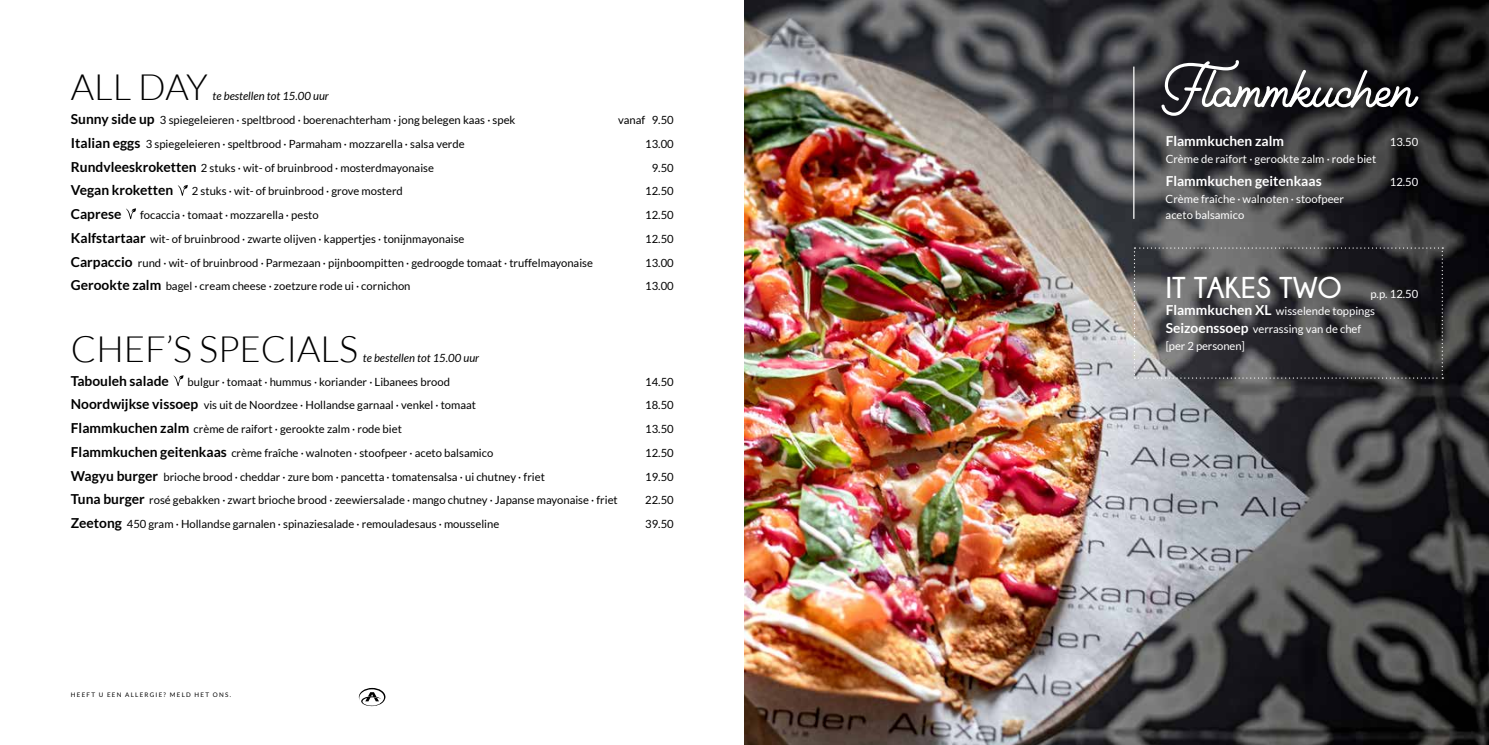
<style>
.page{position:relative;width:1489px;height:745px;background:#fff}
.page>*{position:absolute;margin:0;border:0;box-sizing:border-box;transform-origin:0 0}
.t1{font:700 79.5px "Cosmopolitan Script";color:#fff}
.t2{font:300 36.25px "Lato";color:#000}
.t3{font:700 30px "Champagne&Limousines";letter-spacing:.01em;color:#fff}
.t4{font:700 13.75px "Lato";color:#fff}
.t5{font:700 13.75px "Lato";color:#000}
.t6{font:11.25px/23.8px "Lato";color:#000}
.t7{font:11.25px/17.5px "Lato";color:#fff}
.t8{font:italic 11.25px "Lato";color:#000}
.t9{font:6.25px "Lato";letter-spacing:.2em;color:#000}
.s1{font-style:italic}
.s2{font-weight:700;font-size:13.75px}
</style>
<div class="page">
<img style="left:744px;top:0;width:744px;height:744px">
<svg style="left:359px;top:687px;width:26px;height:18px"></svg>
<svg style="left:178px;top:185px;width:10px;height:11px"></svg>
<svg style="left:126px;top:208px;width:10px;height:11px"></svg>
<svg style="left:173px;top:375px;width:11px;height:11px"></svg>
<hr style="left:1133px;top:67px;width:1px;height:152px;background:#fff">
<svg style="left:1133px;top:247px;width:310px;height:131px;background:#4b4b4d"></svg>
<h2 class="t2" style="left:71px;top:68px;width:138px">ALL DAY</h2>
<p class="t6" style="left:71px;top:84px;width:446px;text-indent:142px"><span class="s1">te bestellen tot 15.00 uur<br></span><span class="s2">Sunny side up</span> 3 spiegeleieren · speltbrood · boerenachterham · jong belegen kaas · spek</p>
<p class="t6" style="left:618px;top:108px;width:57px">vanaf 9.50</p>
<p class="t6" style="left:71px;top:132px;width:395px"><span class="s2">Italian eggs</span> 3 spiegeleieren · speltbrood · Parmaham · mozzarella · salsa verde</p>
<p class="t6" style="left:645px;top:132px;width:30px">13.00</p>
<p class="t6" style="left:71px;top:155px;width:364px"><span class="s2">Rundvleeskroketten</span> 2 stuks · wit- of bruinbrood · mosterdmayonaise</p>
<p class="t6" style="left:651px;top:155px;width:23px">9.50</p>
<p class="t5" style="left:71px;top:182px;width:104px">Vegan kroketten</p>
<p class="t6" style="left:192px;top:179px;width:212px">2 stuks · wit- of bruinbrood · grove mosterd</p>
<p class="t6" style="left:645px;top:179px;width:30px">12.50</p>
<p class="t5" style="left:71px;top:206px;width:52px">Caprese</p>
<p class="t6" style="left:140px;top:203px;width:180px">focaccia · tomaat · mozzarella · pesto</p>
<p class="t6" style="left:645px;top:203px;width:30px">12.50</p>
<p class="t6" style="left:71px;top:227px;width:395px"><span class="s2">Kalfstartaar</span> wit- of bruinbrood · zwarte olijven · kappertjes · tonijnmayonaise</p>
<p class="t6" style="left:645px;top:227px;width:30px">12.50</p>
<p class="t6" style="left:71px;top:250px;width:523px"><span class="s2">Carpaccio</span> rund · wit- of bruinbrood · Parmezaan · pijnboompitten · gedroogde tomaat · truffelmayonaise</p>
<p class="t6" style="left:645px;top:250px;width:30px">13.00</p>
<p class="t6" style="left:71px;top:274px;width:341px"><span class="s2">Gerookte zalm</span> bagel · cream cheese · zoetzure rode ui · cornichon</p>
<p class="t6" style="left:645px;top:274px;width:30px">13.00</p>
<h2 class="t2" style="left:71px;top:329px;width:289px">CHEF’S SPECIALS</h2>
<p class="t8" style="left:363px;top:351px;width:118px">te bestellen tot 15.00 uur</p>
<p class="t5" style="left:71px;top:372px;width:99px">Tabouleh salade</p>
<p class="t6" style="left:187px;top:369px;width:264px">bulgur · tomaat · hummus · koriander · Libanees brood</p>
<p class="t6" style="left:645px;top:369px;width:30px">14.50</p>
<p class="t6" style="left:71px;top:393px;width:406px"><span class="s2">Noordwijkse vissoep</span> vis uit de Noordzee · Hollandse garnaal · venkel · tomaat</p>
<p class="t6" style="left:645px;top:393px;width:30px">18.50</p>
<p class="t6" style="left:71px;top:417px;width:332px"><span class="s2">Flammkuchen zalm</span> crème de raifort · gerookte zalm · rode biet</p>
<p class="t6" style="left:645px;top:417px;width:30px">13.50</p>
<p class="t6" style="left:71px;top:440px;width:424px"><span class="s2">Flammkuchen geitenkaas</span> crème fraîche · walnoten · stoofpeer · aceto balsamico</p>
<p class="t6" style="left:645px;top:440px;width:30px">12.50</p>
<p class="t6" style="left:71px;top:464px;width:475px"><span class="s2">Wagyu burger</span> brioche brood · cheddar · zure bom · pancetta · tomatensalsa · ui chutney · friet</p>
<p class="t6" style="left:645px;top:464px;width:30px">19.50</p>
<p class="t6" style="left:71px;top:488px;width:548px"><span class="s2">Tuna burger</span> rosé gebakken · zwart brioche brood · zeewiersalade · mango chutney · Japanse mayonaise · friet</p>
<p class="t6" style="left:645px;top:488px;width:30px">22.50</p>
<p class="t6" style="left:71px;top:512px;width:430px"><span class="s2">Zeetong</span> 450 gram · Hollandse garnalen · spinaziesalade · remouladesaus · mousseline</p>
<p class="t6" style="left:645px;top:512px;width:30px">39.50</p>
<p class="t9" style="left:71px;top:690px;width:162px">HEEFT U EEN ALLERGIE? MELD HET ONS.</p>
<h1 class="t1" style="left:1162px;top:50px;width:255px">Flammkuchen</h1>
<p class="t4" style="left:1165px;top:133px;width:120px">Flammkuchen zalm</p>
<p class="t7" style="left:1389px;top:133px;width:30px">13.50</p>
<p class="t7" style="left:1165px;top:149px;width:212px">Crème de raifort · gerookte zalm · rode biet</p>
<p class="t4" style="left:1165px;top:173px;width:157px">Flammkuchen geitenkaas</p>
<p class="t7" style="left:1389px;top:173px;width:30px">12.50</p>
<p class="t7" style="left:1165px;top:190px;width:180px;line-height:16.2px">Crème fraîche · walnoten · stoofpeer aceto balsamico</p>
<h3 class="t3" style="left:1165px;top:271px;width:177px">IT TAKES TWO</h3>
<p class="t7" style="left:1165px;top:285px;width:254px;text-indent:205px">p.p. 12.50<br><span class="s2">Flammkuchen XL</span> wisselende toppings<br><span class="s2">Seizoenssoep</span> verrassing van de chef<br>[per 2 personen]</p>
</div>
